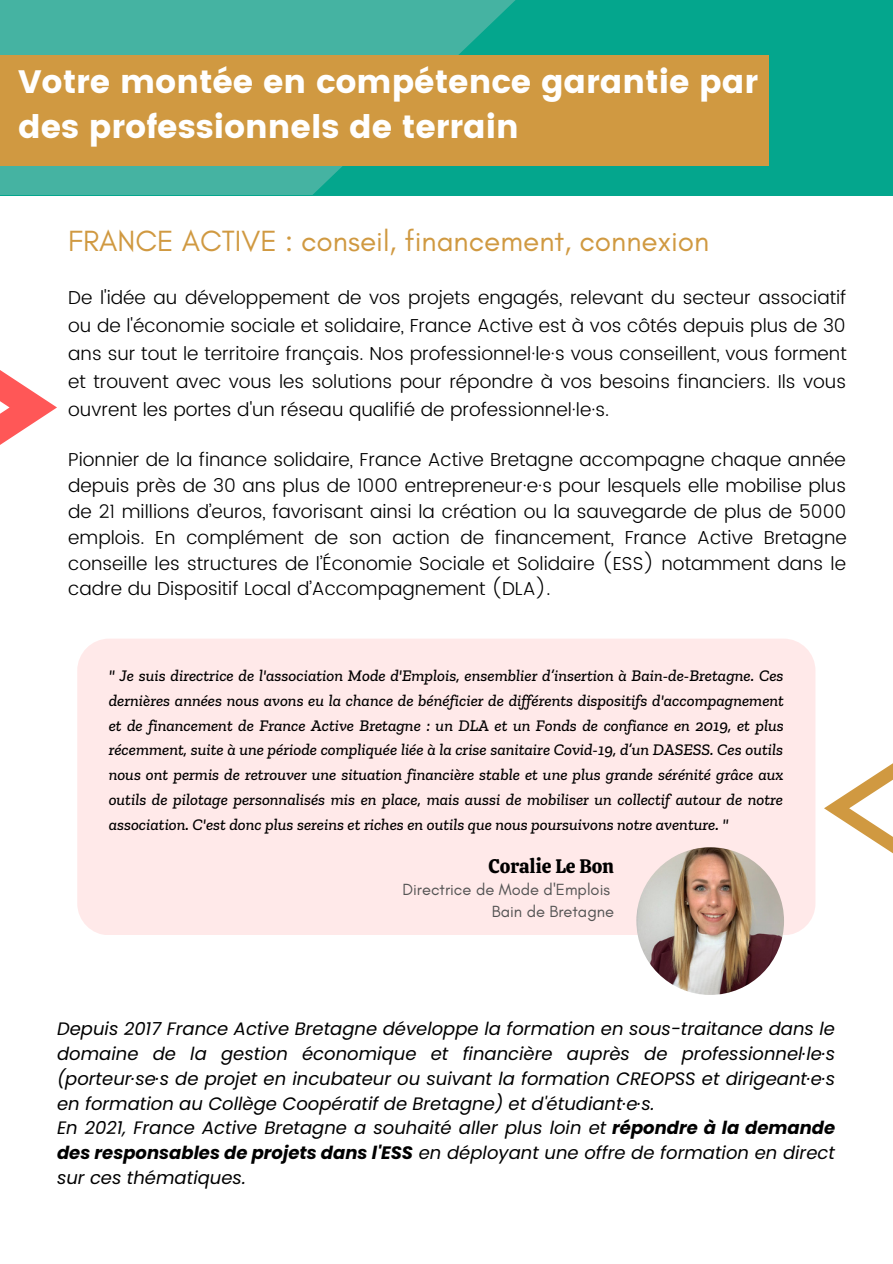
<style>
.page{position:relative;width:893px;height:1264px;background:#fff}
.page>*{position:absolute;margin:0;border:0;box-sizing:border-box;transform-origin:0 0}
.t1{font:32.4px/45px "Poppins";color:#fff}
.t2{font:29.7px "Glacial Indifference";color:#d09941}
.t3{font:19.5px "Calistoga";color:#000}
.t4{font:300 18.75px/25.8px "Poppins";color:#000;text-align:justify}
.t5{font:italic 18px/24.8px "Poppins";color:#000}
.t6{font:italic 500 16.5px/24.8px "Zilla Slab";color:#000;text-align:justify}
.t7{font:16.5px/22.5px "Glacial Indifference";color:#545454;text-align:right}
.s1{font-weight:700}
</style>
<div class="page">
<div style="left:0;top:0;width:892px;height:195px;background:#04a68d"></div>
<svg style="left:0;top:0;width:516px;height:195px;fill:#45b3a2"></svg>
<div style="left:0;top:55px;width:768px;height:111px;background:#d09941"></div>
<div style="left:77px;top:638px;width:738px;height:297px;background:#ffe9e9;border-radius:32px"></div>
<svg style="left:0;top:370px;width:57px;height:75px"></svg>
<svg style="left:824px;top:764px;width:68px;height:89px"></svg>
<img style="left:636px;top:847px;width:148px;height:147px;border-radius:50%">
<h1 class="t1" style="left:18px;top:59px;width:741px">Votre montée en compétence garantie par des professionnels de terrain</h1>
<h2 class="t2" style="left:68px;top:223px;width:642px">FRANCE ACTIVE : conseil, financement, connexion</h2>
<p class="t4" style="left:68px;top:283px;width:780px;line-height:28px">De l'idée au développement de vos projets engagés, relevant du secteur associatif ou de l'économie sociale et solidaire, France Active est à vos côtés depuis plus de 30 ans sur tout le territoire français. Nos professionnel·le·s vous conseillent, vous forment et trouvent avec vous les solutions pour répondre à vos besoins financiers. Ils vous ouvrent les portes d'un réseau qualifié de professionnel·le·s.</p>
<p class="t4" style="left:68px;top:446px;width:780px">Pionnier de la finance solidaire, France Active Bretagne accompagne chaque année depuis près de 30 ans plus de 1000 entrepreneur·e·s pour lesquels elle mobilise plus de 21 millions d’euros, favorisant ainsi la création ou la sauvegarde de plus de 5000 emplois. En complément de son action de financement, France Active Bretagne conseille les structures de l’Économie Sociale et Solidaire (ESS) notamment dans le cadre du Dispositif Local d’Accompagnement (DLA).</p>
<p class="t6" style="left:109px;top:663px;width:676px">" Je suis directrice de l'association Mode d'Emplois, ensemblier d’insertion à Bain-de-Bretagne. Ces dernières années nous avons eu la chance de bénéficier de différents dispositifs d'accompagnement et de financement de France Active Bretagne : un DLA et un Fonds de confiance en 2019, et plus récemment, suite à une période compliquée liée à la crise sanitaire Covid-19, d’un DASESS. Ces outils nous ont permis de retrouver une situation financière stable et une plus grande sérénité grâce aux outils de pilotage personnalisés mis en place, mais aussi de mobiliser un collectif autour de notre association. C'est donc plus sereins et riches en outils que nous poursuivons notre aventure. "</p>
<p class="t3" style="left:488px;top:854px;width:127px">Coralie Le Bon</p>
<p class="t7" style="left:402px;top:877px;width:213px">Directrice de Mode d'Emplois<br>Bain de Bretagne</p>
<p class="t5" style="left:57px;top:1016px;width:779px">Depuis 2017 France Active Bretagne développe la formation en sous-traitance dans le domaine de la gestion économique et financière auprès de professionnel·le·s (porteur·se·s de projet en incubateur ou suivant la formation CREOPSS et dirigeant·e·s en formation au Collège Coopératif de Bretagne) et d'étudiant·e·s.<br>En 2021, France Active Bretagne a souhaité aller plus loin et <span class="s1">répondre à la demande des responsables de projets dans l'ESS</span> en déployant une offre de formation en direct sur ces thématiques.</p>
</div>
